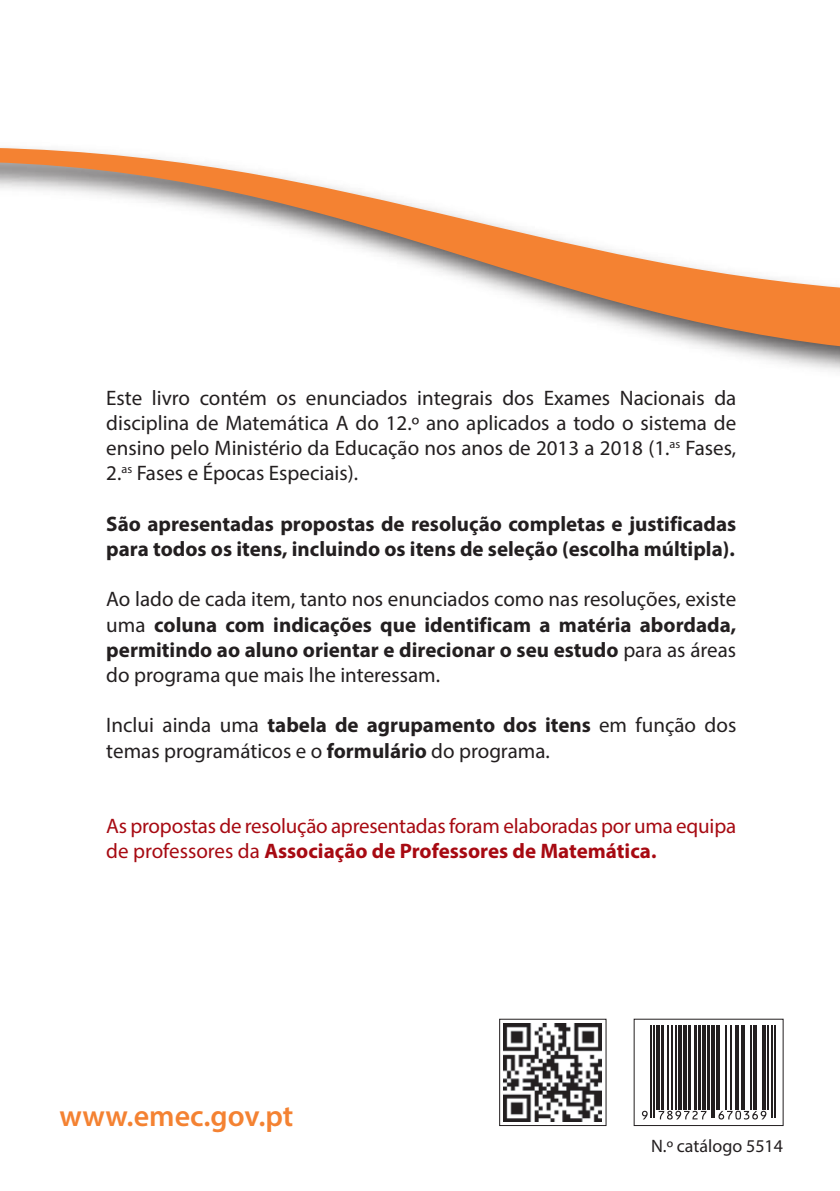
<style>
.page{position:relative;width:840px;height:1191px;background:#fff}
.page>*{position:absolute;margin:0;border:0;box-sizing:border-box;transform-origin:0 0}
.t1{font:600 30px "Myriad Pro";color:#f48232}
.t2{font:21px/25.2px "Myriad Pro";color:#231f20;text-align:justify}
.t3{font:700 21px/25.2px "Myriad Pro";color:#231f20}
.t4{font:21px/25.2px "Myriad Pro";letter-spacing:-.01em;color:#a70a12}
.t5{font:18px "Myriad Pro";color:#231f20}
.s1{font-weight:700}
</style>
<div class="page">
<svg style="left:0;top:147px;width:839px;height:208px"></svg>
<svg style="left:503px;top:1023px;width:99px;height:99px"></svg>
<div style="left:499px;top:1019px;width:107px;height:106px;border:1px solid #231f20"></div>
<img style="left:503px;top:1023px;width:98px;height:98px">
<svg style="left:643px;top:1025px;width:133px;height:95px"></svg>
<hr style="left:650px;top:1025px;width:1px;height:92px;background:#231f20">
<hr style="left:652px;top:1025px;width:2px;height:92px;background:#231f20">
<hr style="left:710px;top:1025px;width:1px;height:92px;background:#231f20">
<hr style="left:713px;top:1025px;width:1px;height:92px;background:#231f20">
<hr style="left:771px;top:1025px;width:1px;height:92px;background:#231f20">
<hr style="left:773px;top:1025px;width:1px;height:92px;background:#231f20">
<svg style="left:655px;top:1025px;width:4px;height:84px"></svg>
<hr style="left:660px;top:1025px;width:3px;height:84px;background:#231f20">
<hr style="left:667px;top:1025px;width:1px;height:84px;background:#231f20">
<hr style="left:671px;top:1025px;width:1px;height:84px;background:#231f20">
<hr style="left:675px;top:1025px;width:1px;height:84px;background:#231f20">
<svg style="left:677px;top:1025px;width:4px;height:84px"></svg>
<svg style="left:682px;top:1025px;width:4px;height:84px"></svg>
<hr style="left:688px;top:1025px;width:2px;height:84px;background:#231f20">
<hr style="left:693px;top:1025px;width:3px;height:84px;background:#231f20">
<hr style="left:697px;top:1025px;width:3px;height:84px;background:#231f20">
<svg style="left:701px;top:1025px;width:4px;height:84px"></svg>
<hr style="left:706px;top:1025px;width:3px;height:84px;background:#231f20">
<hr style="left:715px;top:1025px;width:2px;height:84px;background:#231f20">
<hr style="left:718px;top:1025px;width:1px;height:84px;background:#231f20">
<hr style="left:725px;top:1025px;width:1px;height:84px;background:#231f20">
<hr style="left:730px;top:1025px;width:1px;height:84px;background:#231f20">
<svg style="left:734px;top:1025px;width:4px;height:84px"></svg>
<hr style="left:740px;top:1025px;width:2px;height:84px;background:#231f20">
<hr style="left:743px;top:1025px;width:1px;height:84px;background:#231f20">
<hr style="left:750px;top:1025px;width:1px;height:84px;background:#231f20">
<hr style="left:752px;top:1025px;width:1px;height:84px;background:#231f20">
<hr style="left:755px;top:1025px;width:1px;height:84px;background:#231f20">
<svg style="left:761px;top:1025px;width:4px;height:84px"></svg>
<hr style="left:767px;top:1025px;width:1px;height:84px;background:#231f20">
<svg style="left:641px;top:1110px;width:6px;height:9px"></svg>
<svg style="left:658px;top:1110px;width:48px;height:9px"></svg>
<svg style="left:718px;top:1110px;width:48px;height:9px"></svg>
<p class="t2" style="left:106px;top:385px;width:631px">Este livro contém os enunciados integrais dos Exames Nacionais da disciplina de Matemática A do 12.º ano aplicados a todo o sistema de ensino pelo Ministério da Educação nos anos de 2013 a 2018 (1.<sup>as</sup> Fases, 2.<sup>as</sup> Fases e Épocas Especiais).</p>
<p class="t3" style="left:106px;top:510px;width:631px">São apresentadas propostas de resolução completas e justificadas para todos os itens, incluindo os itens de seleção (escolha múltipla).</p>
<p class="t2" style="left:106px;top:586px;width:631px">Ao lado de cada item, tanto nos enunciados como nas resoluções, existe uma <span class="s1">coluna com indicações que identificam a matéria abordada, permitindo ao aluno orientar e direcionar o seu estudo</span> para as áreas do programa que mais lhe interessam.</p>
<p class="t2" style="left:106px;top:712px;width:631px">Inclui ainda uma <span class="s1">tabela de agrupamento dos itens</span> em função dos temas programáticos e o <span class="s1">formulário</span> do programa.</p>
<p class="t4" style="left:106px;top:813px;width:631px">As propostas de resolução apresentadas foram elaboradas por uma equipa de professores da <span class="s1">Associação de Professores de Matemática.</span></p>
<h1 class="t1" style="left:59px;top:1096px;width:235px">www.emec.gov.pt</h1>
<p class="t5" style="left:650px;top:1134px;width:133px">N.º catálogo 5514</p>
</div>
